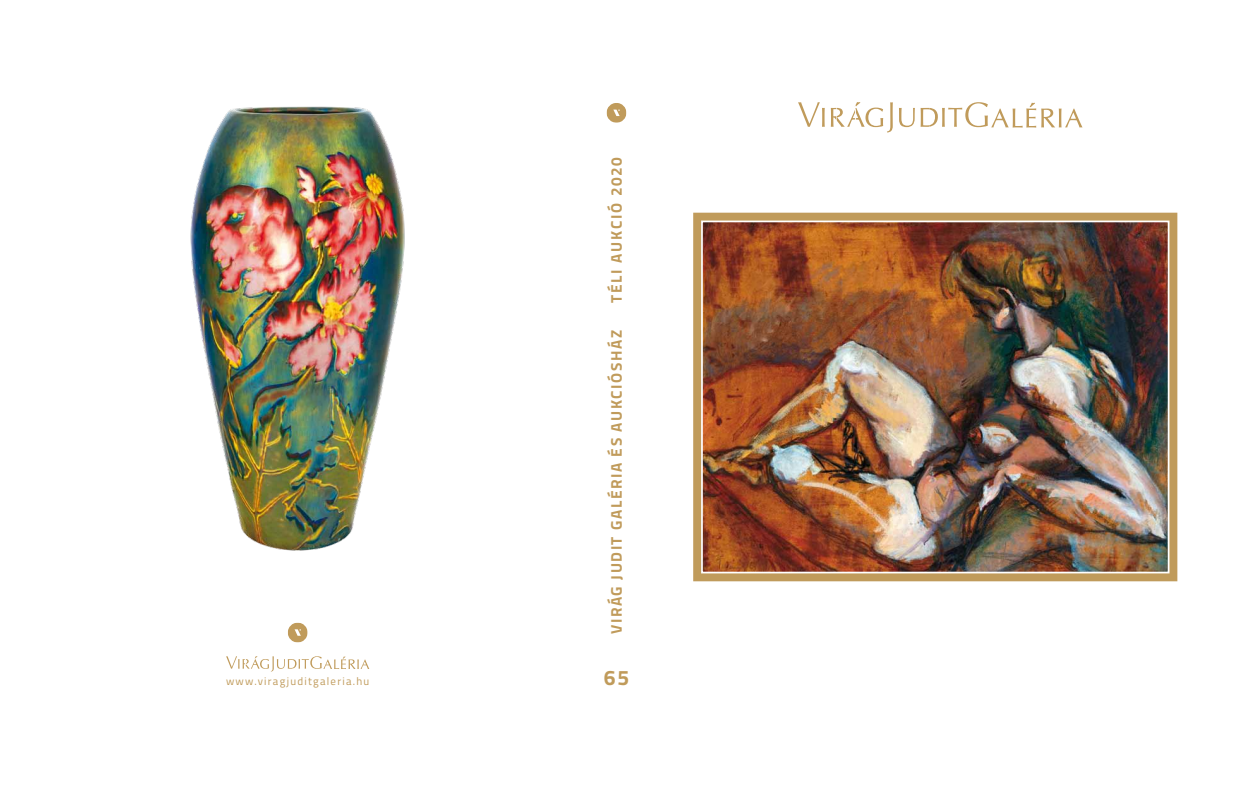
<style>
.page{position:relative;width:1233px;height:794px;background:#fff}
.page>*{position:absolute;margin:0;border:0;box-sizing:border-box;transform-origin:0 0}
.t1{font:700 21px "Titillium";color:#c09b5b}
.t2{font:700 15.4px "Titillium";letter-spacing:.1em;color:#c09b5b}
.t3{font:10.94px "Titillium";letter-spacing:.115em;color:#c09b5b}
</style>
<div class="page">
<div style="left:693px;top:213px;width:484px;height:368px;background:#c09b5b"></div>
<img style="left:704px;top:223px;width:462px;height:347px">
<div style="left:701px;top:220px;width:468px;height:353px;border:2px solid #fff"></div>
<svg style="left:798px;top:102px;width:284px;height:30px"></svg>
<svg style="left:606px;top:103px;width:20px;height:20px"></svg>
<svg style="left:288px;top:622px;width:20px;height:20px"></svg>
<svg style="left:226px;top:656px;width:143px;height:15px"></svg>
<img style="left:190px;top:106px;width:215px;height:445px">
<p class="t3" style="left:226px;top:673px;width:145px">www.viragjuditgaleria.hu</p>
<p class="t2" style="left:604px;top:303px;width:147px;rotate:-90deg">téli AUKCIÓ 2020</p>
<p class="t2" style="left:604px;top:634px;width:305px;rotate:-90deg">VIRÁG JUDIT GALÉRIA ÉS AUKCIÓSHÁZ</p>
<p class="t1" style="left:604px;top:661px;width:27px">65</p>
</div>
